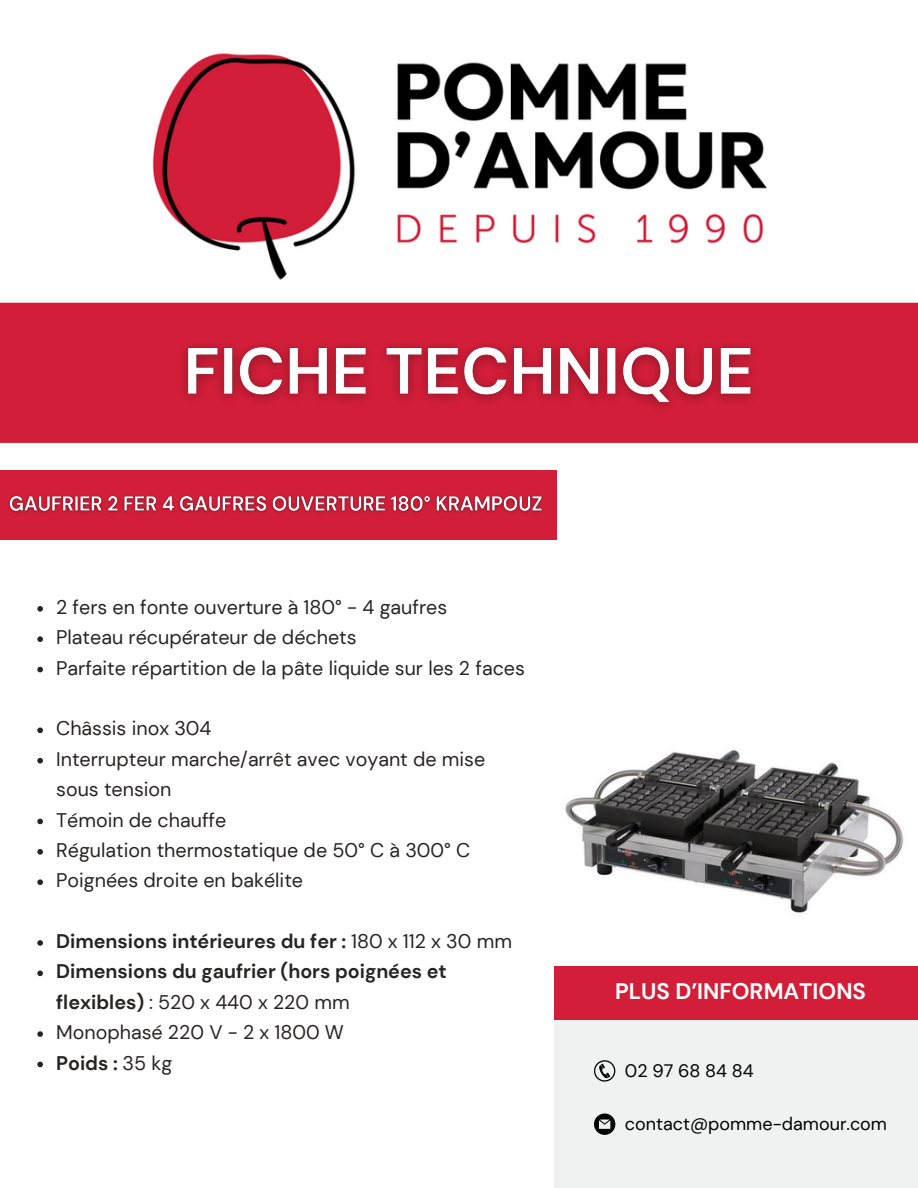
<style>
.page{position:relative;width:918px;height:1188px;background:#fff}
.page>*{position:absolute;margin:0;border:0;box-sizing:border-box;transform-origin:0 0}
.t1{font:700 22.5px "DM Sans";color:#fff}
.t2{font:19.65px/30.3px "DM Sans";color:#292424}
.t3{font:700 19.65px/30.3px "DM Sans";color:#292424}
.t4{font:18px "DM Sans";color:#000}
.s1{font-weight:400}
</style>
<div class="page">
<img style="left:73px;top:53px;width:773px;height:250px">
<div style="left:0;top:471px;width:557px;height:69px;background:#d21e39"></div>
<div style="left:554px;top:993px;width:364px;height:195px;background:#f0f1f1"></div>
<div style="left:554px;top:966px;width:364px;height:54px;background:#d21e39"></div>
<svg style="left:594px;top:1060px;width:21px;height:22px"></svg>
<svg style="left:594px;top:1114px;width:21px;height:21px"></svg>
<div style="left:0;top:303px;width:918px;height:140px;background:#d21e39"></div>
<img style="left:565px;top:749px;width:339px;height:164px">
<img style="left:171px;top:328px;width:596px;height:94px">
<img style="left:8px;top:495px;width:535px;height:18px">
<svg style="left:37px;top:606px;width:6px;height:6px"></svg>
<svg style="left:37px;top:636px;width:6px;height:6px"></svg>
<svg style="left:37px;top:667px;width:6px;height:5px"></svg>
<svg style="left:37px;top:728px;width:6px;height:5px"></svg>
<svg style="left:37px;top:758px;width:6px;height:6px"></svg>
<svg style="left:37px;top:819px;width:6px;height:5px"></svg>
<svg style="left:37px;top:849px;width:6px;height:6px"></svg>
<svg style="left:37px;top:879px;width:6px;height:6px"></svg>
<svg style="left:37px;top:940px;width:6px;height:6px"></svg>
<svg style="left:37px;top:971px;width:6px;height:5px"></svg>
<svg style="left:37px;top:1031px;width:6px;height:6px"></svg>
<svg style="left:37px;top:1062px;width:6px;height:5px"></svg>
<p class="t2" style="left:56px;top:592px;width:393px">2 fers en fonte ouverture à 180° - 4 gaufres</p>
<p class="t2" style="left:56px;top:622px;width:302px">Plateau récupérateur de déchets</p>
<p class="t2" style="left:56px;top:653px;width:470px">Parfaite répartition de la pâte liquide sur les 2 faces</p>
<p class="t2" style="left:56px;top:714px;width:157px">Châssis inox 304</p>
<p class="t2" style="left:56px;top:744px;width:431px">Interrupteur marche/arrêt avec voyant de mise sous tension</p>
<p class="t2" style="left:56px;top:805px;width:172px">Témoin de chauffe</p>
<p class="t2" style="left:56px;top:835px;width:416px">Régulation thermostatique de 50° C à 300° C</p>
<p class="t2" style="left:56px;top:865px;width:248px">Poignées droite en bakélite</p>
<p class="t3" style="left:56px;top:926px;width:457px">Dimensions intérieures du fer : <span class="s1">180 x 112 x 30 mm</span></p>
<p class="t3" style="left:56px;top:957px;width:392px">Dimensions du gaufrier (hors poignées et flexibles) <span class="s1">: 520 x 440 x 220 mm</span></p>
<p class="t2" style="left:56px;top:1017px;width:289px">Monophasé 220 V - 2 x 1800 W</p>
<p class="t3" style="left:56px;top:1048px;width:118px">Poids : <span class="s1">35 kg</span></p>
<p class="t1" style="left:615px;top:977px;width:252px">PLUS D’INFORMATIONS</p>
<p class="t4" style="left:625px;top:1060px;width:130px">02 97 68 84 84</p>
<p class="t4" style="left:625px;top:1112px;width:264px">contact@pomme-damour.com</p>
</div>
